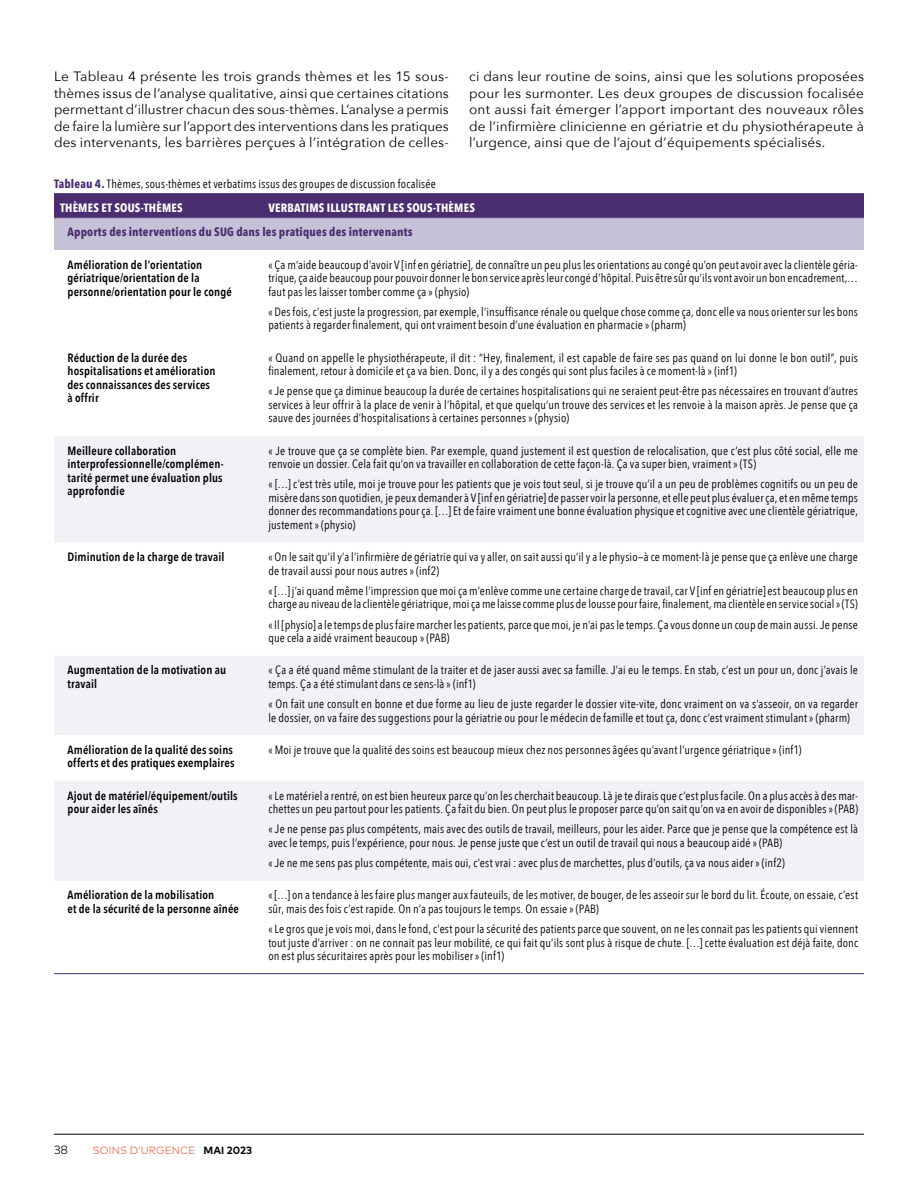
<style>
.page{position:relative;width:918px;height:1188px;background:#fff}
.page>*{position:absolute;margin:0;border:0;box-sizing:border-box;transform-origin:0 0}
.t1{font:13.5px/16.5px "Avenir Next";letter-spacing:.01em;color:#000;text-align:justify}
.t2{font:12px/13.5px "Avenir Next Condensed";letter-spacing:.015em;color:#000}
.t3{font:600 12px/13.5px "Avenir Next Condensed";letter-spacing:.015em;color:#000}
.t4{font:700 12px "Avenir Next Condensed";letter-spacing:.015em;color:#4a2e70}
.t5{font:700 12px "Avenir Next Condensed";letter-spacing:.015em;color:#fff}
.t6{font:300 12px "Mark Pro";color:#000}
.t7{font:300 10.5px "Mark Pro";letter-spacing:.005em;color:#f15632}
.s1{font-weight:700;color:#4a2e70}
.s2{font-weight:700;color:#fff}
.s3{font-weight:700;color:#000}
</style>
<div class="page">
<hr style="left:54px;top:1134px;width:810px;height:1px;background:#000">
<div style="left:54px;top:194px;width:810px;height:23px;background:#4a2e70"></div>
<div style="left:54px;top:218px;width:810px;height:32px;background:#c7c1d8"></div>
<svg style="left:54px;top:436px;width:810px;height:444px;fill:#f2f1f6"></svg>
<hr style="left:54px;top:193px;width:201px;height:1px;background:#4a2e70">
<hr style="left:255px;top:193px;width:609px;height:1px;background:#4a2e70">
<hr style="left:54px;top:217px;width:201px;height:1px;background:#4a2e70">
<hr style="left:255px;top:217px;width:609px;height:1px;background:#4a2e70">
<hr style="left:54px;top:973px;width:201px;height:1px;background:#4a2e70">
<hr style="left:255px;top:973px;width:609px;height:1px;background:#4a2e70">
<p class="t1" style="left:54px;top:67px;width:396px">Le Tableau 4 présente les trois grands thèmes et les 15 sous&shy;thèmes issus de l’analyse qualitative, ainsi que certaines citations permettant d’illustrer chacun des sous-thèmes. L’analyse a permis de faire la lumière sur l’apport des interventions dans les pratiques des intervenants, les barrières perçues à l’intégration de celles-</p>
<p class="t1" style="left:469px;top:67px;width:396px">ci dans leur routine de soins, ainsi que les solutions proposées pour les surmonter. Les deux groupes de discussion focalisée ont aussi fait émerger l’apport important des nouveaux rôles de l’infirmière clinicienne en gériatrie et du physiothérapeute à l’urgence, ainsi que de l’ajout d’équipements spécialisés.</p>
<p class="t2" style="left:60px;top:171px;width:378px;line-height:24.2px;text-indent:-6px"><span class="s1">Tableau 4.</span> Thèmes, sous-thèmes et verbatims issus des groupes de discussion focalisée<br><span class="s2">THÈMES ET SOUS-THÈMES</span></p>
<p class="t5" style="left:268px;top:200px;width:208px">VERBATIMS ILLUSTRANT LES SOUS-THÈMES</p>
<p class="t4" style="left:68px;top:225px;width:347px">Apports des interventions du SUG dans les pratiques des intervenants</p>
<p class="t3" style="left:68px;top:257px;width:166px">Amélioration de l’orientation gériatrique/orientation de la personne/orientation pour le congé</p>
<p class="t2" style="left:268px;top:257px;width:591px;text-align:justify">« Ça m’aide beaucoup d’avoir V [inf en gériatrie], de connaître un peu plus les orientations au congé qu’on peut avoir avec la clientèle géria&shy;trique, ça aide beaucoup pour pouvoir donner le bon service après leur congé d’hôpital. Puis être sûr qu’ils vont avoir un bon encadrement,… faut pas les laisser tomber comme ça » (physio)</p>
<p class="t2" style="left:268px;top:304px;width:591px">« Des fois, c’est juste la progression, par exemple, l’insuffisance rénale ou quelque chose comme ça, donc elle va nous orienter sur les bons patients à regarder finalement, qui ont vraiment besoin d’une évaluation en pharmacie » (pharm)</p>
<p class="t3" style="left:68px;top:350px;width:149px">Réduction de la durée des hospitalisations et amélioration des connaissances des services à offrir</p>
<p class="t2" style="left:268px;top:350px;width:591px">« Quand on appelle le physiothérapeute, il dit : “Hey, finalement, il est capable de faire ses pas quand on lui donne le bon outil”, puis finalement, retour à domicile et ça va bien. Donc, il y a des congés qui sont plus faciles à ce moment-là » (inf1)</p>
<p class="t2" style="left:268px;top:384px;width:591px;text-align:justify">« Je pense que ça diminue beaucoup la durée de certaines hospitalisations qui ne seraient peut-être pas nécessaires en trouvant d’autres services à leur offrir à la place de venir à l’hôpital, et que quelqu’un trouve des services et les renvoie à la maison après. Je pense que ça sauve des journées d’hospitalisations à certaines personnes » (physio)</p>
<p class="t3" style="left:68px;top:443px;width:158px">Meilleure collaboration interprofessionnelle/complémen&shy;tarité permet une évaluation plus approfondie</p>
<p class="t2" style="left:268px;top:443px;width:591px">« Je trouve que ça se complète bien. Par exemple, quand justement il est question de relocalisation, que c’est plus côté social, elle me renvoie un dossier. Cela fait qu’on va travailler en collaboration de cette façon-là. Ça va super bien, vraiment » (TS)</p>
<p class="t2" style="left:268px;top:477px;width:591px;text-align:justify">« […] c’est très utile, moi je trouve pour les patients que je vois tout seul, si je trouve qu’il a un peu de problèmes cognitifs ou un peu de misère dans son quotidien, je peux demander à V [inf en gériatrie] de passer voir la personne, et elle peut plus évaluer ça, et en même temps donner des recommandations pour ça. […] Et de faire vraiment une bonne évaluation physique et cognitive avec une clientèle gériatrique, justement » (physio)</p>
<p class="t3" style="left:68px;top:550px;width:159px">Diminution de la charge de travail</p>
<p class="t2" style="left:268px;top:550px;width:591px">« On le sait qu’il y’a l’infirmière de gériatrie qui va y aller, on sait aussi qu’il y a le physio—à ce moment-là je pense que ça enlève une charge de travail aussi pour nous autres » (inf2)</p>
<p class="t2" style="left:268px;top:583px;width:591px">« […] j’ai quand même l’impression que moi ça m’enlève comme une certaine charge de travail, car V [inf en gériatrie] est beaucoup plus en charge au niveau de la clientèle gériatrique, moi ça me laisse comme plus de lousse pour faire, finalement, ma clientèle en service social » (TS)</p>
<p class="t2" style="left:268px;top:617px;width:591px">« Il [physio] a le temps de plus faire marcher les patients, parce que moi, je n’ai pas le temps. Ça vous donne un coup de main aussi. Je pense que cela a aidé vraiment beaucoup » (PAB)</p>
<p class="t3" style="left:68px;top:663px;width:160px">Augmentation de la motivation au travail</p>
<p class="t2" style="left:268px;top:663px;width:591px">« Ça a été quand même stimulant de la traiter et de jaser aussi avec sa famille. J’ai eu le temps. En stab, c’est un pour un, donc j’avais le temps. Ça a été stimulant dans ce sens-là » (inf1)</p>
<p class="t2" style="left:268px;top:697px;width:591px">« On fait une consult en bonne et due forme au lieu de juste regarder le dossier vite-vite, donc vraiment on va s’asseoir, on va regarder le dossier, on va faire des suggestions pour la gériatrie ou pour le médecin de famille et tout ça, donc c’est vraiment stimulant » (pharm)</p>
<p class="t3" style="left:68px;top:743px;width:169px">Amélioration de la qualité des soins offerts et des pratiques exemplaires</p>
<p class="t2" style="left:268px;top:742px;width:535px">« Moi je trouve que la qualité des soins est beaucoup mieux chez nos personnes âgées qu’avant l’urgence gériatrique » (inf1)</p>
<p class="t3" style="left:68px;top:788px;width:172px">Ajout de matériel/équipement/outils pour aider les aînés</p>
<p class="t2" style="left:268px;top:788px;width:591px">« Le matériel a rentré, on est bien heureux parce qu’on les cherchait beaucoup. Là je te dirais que c’est plus facile. On a plus accès à des mar&shy;chettes un peu partout pour les patients. Ça fait du bien. On peut plus le proposer parce qu’on sait qu’on va en avoir de disponibles » (PAB)</p>
<p class="t2" style="left:268px;top:822px;width:591px">« Je ne pense pas plus compétents, mais avec des outils de travail, meilleurs, pour les aider. Parce que je pense que la compétence est là avec le temps, puis l’expérience, pour nous. Je pense juste que c’est un outil de travail qui nous a beaucoup aidé » (PAB)</p>
<p class="t2" style="left:268px;top:856px;width:518px">« Je ne me sens pas plus compétente, mais oui, c’est vrai : avec plus de marchettes, plus d’outils, ça va nous aider » (inf2)</p>
<p class="t3" style="left:68px;top:888px;width:173px">Amélioration de la mobilisation<br>et de la sécurité de la personne aînée</p>
<p class="t2" style="left:268px;top:888px;width:591px">« […] on a tendance à les faire plus manger aux fauteuils, de les motiver, de bouger, de les asseoir sur le bord du lit. Écoute, on essaie, c’est sûr, mais des fois c’est rapide. On n’a pas toujours le temps. On essaie » (PAB)</p>
<p class="t2" style="left:268px;top:922px;width:591px;text-align:justify">« Le gros que je vois moi, dans le fond, c’est pour la sécurité des patients parce que souvent, on ne les connait pas les patients qui viennent tout juste d’arriver : on ne connait pas leur mobilité, ce qui fait qu’ils sont plus à risque de chute. […] cette évaluation est déjà faite, donc on est plus sécuritaires après pour les mobiliser » (inf1)</p>
<p class="t6" style="left:54px;top:1141px;width:16px">38</p>
<p class="t7" style="left:93px;top:1143px;width:161px">SOINS D’URGENCE <span class="s3">MAI 2023</span></p>
</div>
